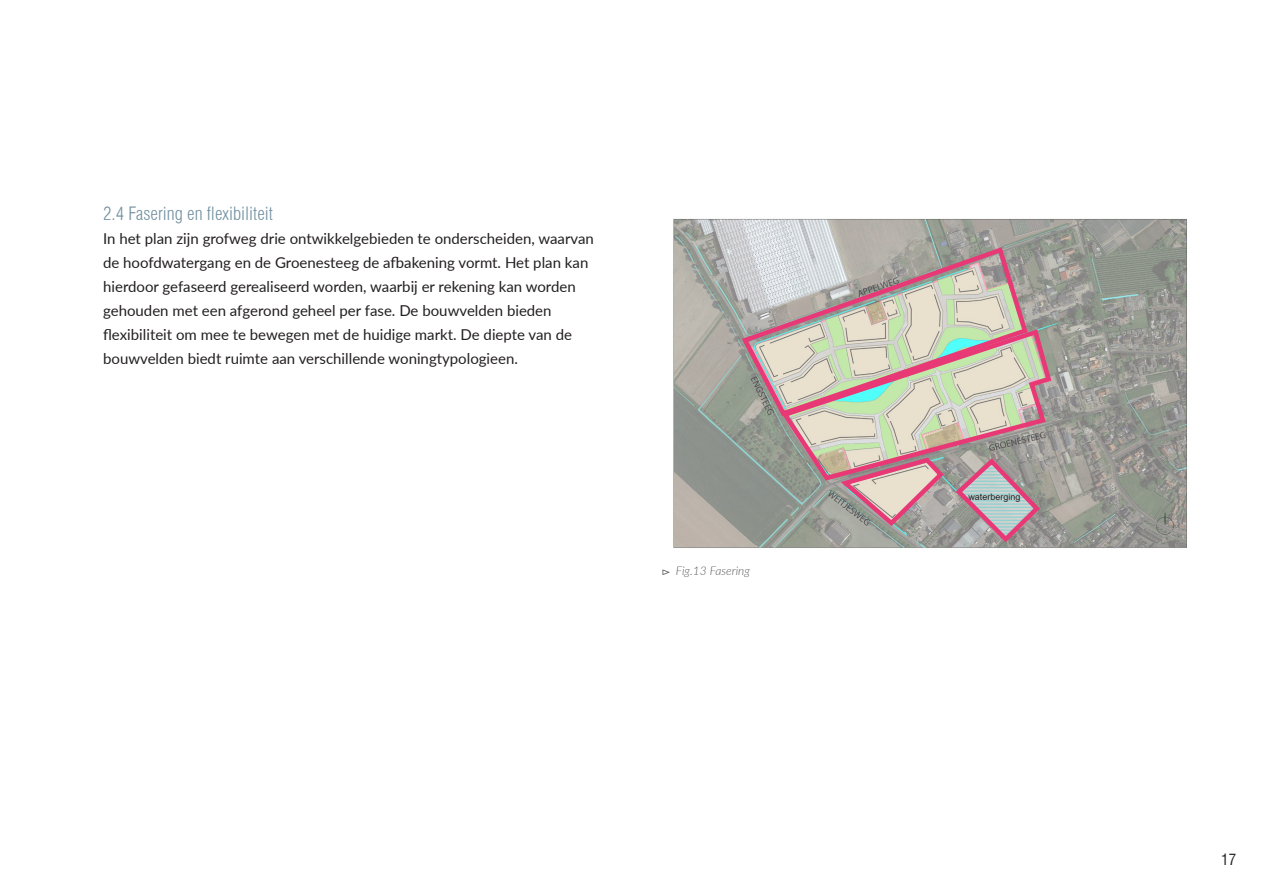
<style>
.page{position:relative;width:1263px;height:893px;background:#fff}
.page>*{position:absolute;margin:0;border:0;box-sizing:border-box;transform-origin:0 0}
.BODY-title{font:300 condensed 18px "Swiss 721 BT";color:#7290a0}
.BODY{font:15px/24px "Lato";color:#231f20}
.t1{font:condensed 15px "Swiss 721 BT";color:#231f20}
.t2{font:italic 300 12px "Lato";color:#5a5a5d}
.t3{font:9px "Arial";color:#231f20}
.s1{font-family:"ISOCTEUR";font-weight:400;font-style:normal}
</style>
<div class="page">
<img style="left:673px;top:218px;width:515px;height:331px">
<svg style="left:739px;top:244px;width:291px;height:175px;background:#beb5b1"></svg>
<svg style="left:778px;top:326px;width:276px;height:220px;background:#beb3ab"></svg>
<p class="BODY-title" style="left:103px;top:203px;width:171px">2.4 Fasering en flexibiliteit</p>
<p class="BODY" style="left:103px;top:226px;width:492px">In het plan zijn grofweg drie ontwikkelgebieden te onderscheiden, waarvan de hoofdwatergang en de Groenesteeg de afbakening vormt. Het plan kan hierdoor gefaseerd gerealiseerd worden, waarbij er rekening kan worden gehouden met een afgerond geheel per fase. De bouwvelden bieden flexibiliteit om mee te bewegen met de huidige markt. De diepte van de bouwvelden biedt ruimte aan verschillende woningtypologieen.</p>
<p class="t2" style="left:662px;top:563px;width:90px"><span class="s1">▻</span> Fig.13 Fasering</p>
<p class="t3" style="left:968px;top:491px;width:54px">waterberging</p>
<p class="t1" style="left:1221px;top:851px;width:16px">17</p>
</div>
